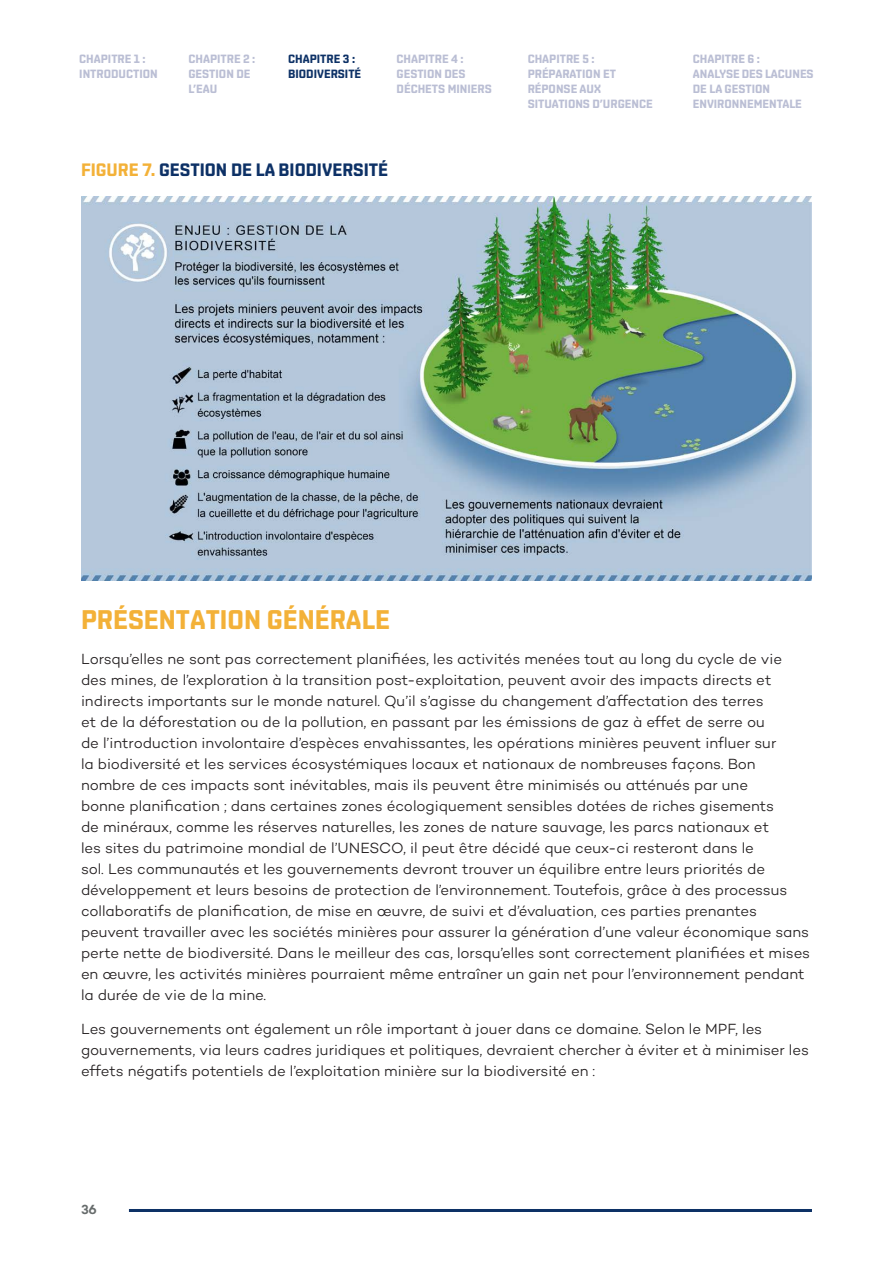
<style>
.page{position:relative;width:893px;height:1263px;background:#fff}
.page>*{position:absolute;margin:0;border:0;box-sizing:border-box;transform-origin:0 0}
.t1{font:700 27px "Shentox";color:#f3b138}
.figure_name{font:700 18px "Shentox";color:#0d3166}
.Body_copy{font:300 15px/21px "Campton";letter-spacing:-.005em;color:#231f20}
.t2{font:600 13.5px "Campton";color:#676c6c}
.t3{font:700 12px/15px "Shentox";color:#babed4}
.t4{font:700 12px/15px "Shentox";color:#0d3166}
.s1{color:#f3b138}
</style>
<div class="page">
<hr style="left:129px;top:1209px;width:683px;height:3px;background:#0d3166">
<img style="left:81px;top:196px;width:731px;height:384px">
<p class="t3" style="left:79px;top:51px;width:80px">CHAPITRE 1 :<br>INTRODUCTION</p>
<p class="t3" style="left:188px;top:51px;width:68px">CHAPITRE 2 :<br>GESTION DE<br>L’EAU</p>
<p class="t4" style="left:288px;top:51px;width:75px">CHAPITRE 3 :<br>BIODIVERSITÉ</p>
<p class="t3" style="left:397px;top:51px;width:97px">CHAPITRE 4 :<br>GESTION DES<br>DÉCHETS MINIERS</p>
<p class="t3" style="left:528px;top:51px;width:126px">CHAPITRE 5 :<br>PRÉPARATION ET<br>RÉPONSE AUX<br>SITUATIONS D’URGENCE</p>
<p class="t3" style="left:693px;top:51px;width:122px">CHAPITRE 6 :<br>ANALYSE DES LACUNES<br>DE LA GESTION<br>ENVIRONNEMENTALE</p>
<p class="figure_name" style="left:81px;top:159px;width:309px"><span class="s1">FIGURE 7.</span> GESTION DE LA BIODIVERSITÉ</p>
<h2 class="t1" style="left:81px;top:604px;width:310px">PRÉSENTATION GÉNÉRALE</h2>
<p class="Body_copy" style="left:81px;top:648px;width:731px">Lorsqu’elles ne sont pas correctement planifiées, les activités menées tout au long du cycle de vie des mines, de l’exploration à la transition post-exploitation, peuvent avoir des impacts directs et indirects importants sur le monde naturel. Qu’il s’agisse du changement d’affectation des terres<br>et de la déforestation ou de la pollution, en passant par les émissions de gaz à effet de serre ou<br>de l’introduction involontaire d’espèces envahissantes, les opérations minières peuvent influer sur<br>la biodiversité et les services écosystémiques locaux et nationaux de nombreuses façons. Bon nombre de ces impacts sont inévitables, mais ils peuvent être minimisés ou atténués par une<br>bonne planification ; dans certaines zones écologiquement sensibles dotées de riches gisements<br>de minéraux, comme les réserves naturelles, les zones de nature sauvage, les parcs nationaux et<br>les sites du patrimoine mondial de l’UNESCO, il peut être décidé que ceux-ci resteront dans le<br>sol. Les communautés et les gouvernements devront trouver un équilibre entre leurs priorités de développement et leurs besoins de protection de l’environnement. Toutefois, grâce à des processus collaboratifs de planification, de mise en œuvre, de suivi et d’évaluation, ces parties prenantes peuvent travailler avec les sociétés minières pour assurer la génération d’une valeur économique sans perte nette de biodiversité. Dans le meilleur des cas, lorsqu’elles sont correctement planifiées et mises en œuvre, les activités minières pourraient même entraîner un gain net pour l’environnement pendant la durée de vie de la mine.</p>
<p class="Body_copy" style="left:81px;top:1018px;width:729px">Les gouvernements ont également un rôle important à jouer dans ce domaine. Selon le MPF, les gouvernements, via leurs cadres juridiques et politiques, devraient chercher à éviter et à minimiser les effets négatifs potentiels de l’exploitation minière sur la biodiversité en :</p>
<p class="t2" style="left:81px;top:1201px;width:17px">36</p>
</div>
